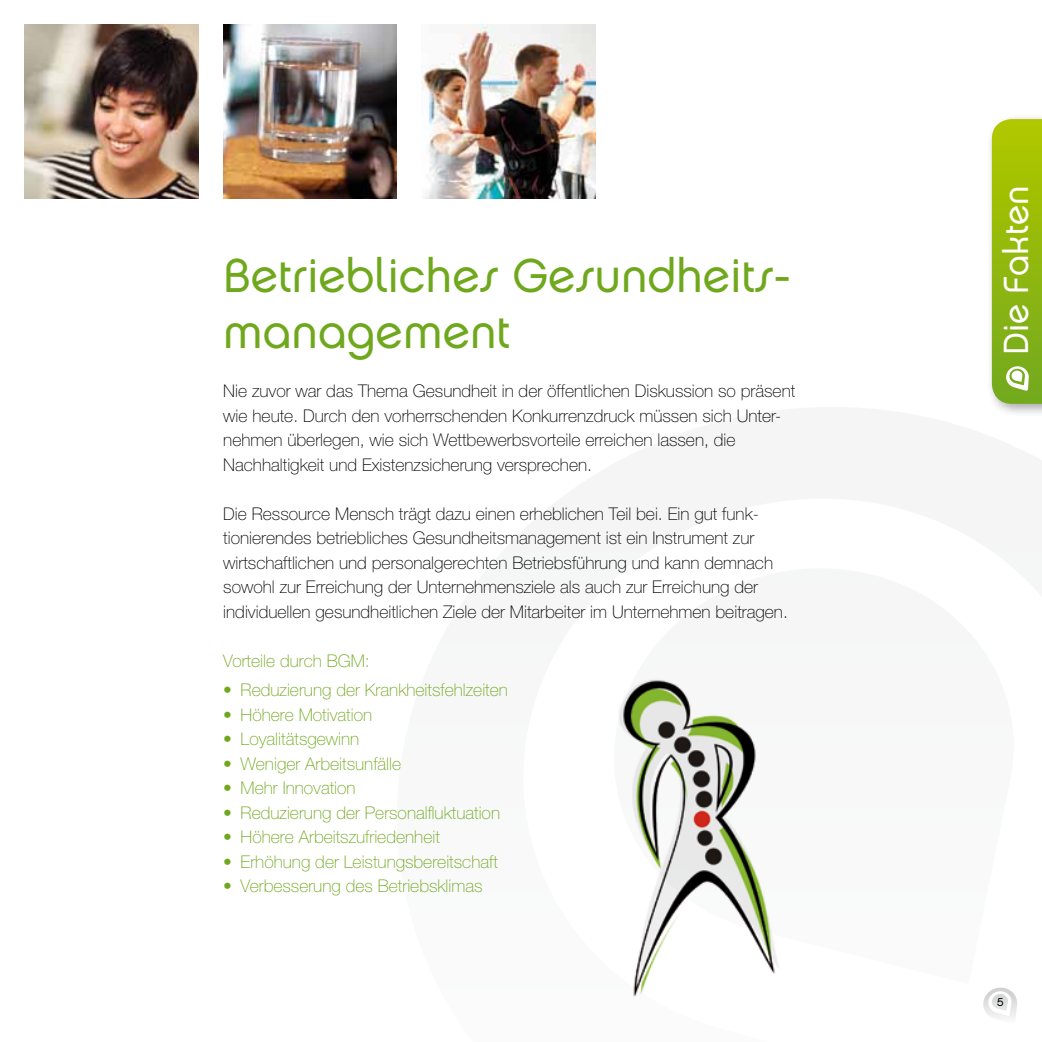
<style>
.page{position:relative;width:1042px;height:1042px;background:#fff}
.page>*{position:absolute;margin:0;border:0;box-sizing:border-box;transform-origin:0 0}
.t1{font:47.25px/56px "Chalet London Nineteen Seventy";color:#70a81d}
.t2{font:34.82px "Chalet London Nineteen Seventy";color:#fff}
.t3{font:100 17.5px/24.5px "Helvetica Neue LT Std";color:#000}
.t4{font:100 17.5px "Helvetica Neue LT Std";color:#70a81d}
.t5{font:11.38px "Chalet London Nineteen Seventy";color:#000}
</style>
<div class="page">
<img style="left:25px;top:25px;width:173px;height:173px">
<img style="left:223px;top:25px;width:174px;height:173px">
<img style="left:422px;top:25px;width:173px;height:173px">
<img style="left:619px;top:678px;width:159px;height:319px">
<div style="left:986px;top:113px;width:56px;height:304px;background:#000;opacity:.35"></div>
<svg style="left:992px;top:119px;width:50px;height:285px;background:#95ba14"></svg>
<svg style="left:983px;top:987px;width:34px;height:31px"></svg>
<h1 class="t1" style="left:223px;top:247px;width:569px">Betriebliches Gesundheits&shy;management</h1>
<p class="t3" style="left:223px;top:379px;width:573px">Nie zuvor war das Thema Gesundheit in der öffentlichen Diskussion so präsent wie heute. Durch den vorherrschenden Konkurrenzdruck müssen sich Unter&shy;nehmen überlegen, wie sich Wettbewerbsvorteile erreichen lassen, die Nachhaltigkeit und Existenzsicherung versprechen.</p>
<p class="t3" style="left:223px;top:501px;width:566px">Die Ressource Mensch trägt dazu einen erheblichen Teil bei. Ein gut funk&shy;tionierendes betriebliches Gesundheitsmanagement ist ein Instrument zur wirtschaftlichen und personalgerechten Betriebsführung und kann demnach sowohl zur Erreichung der Unternehmensziele als auch zur Erreichung der individuellen gesundheitlichen Ziele der Mitarbeiter im Unternehmen beitragen.</p>
<p class="t4" style="left:223px;top:650px;width:148px">Vorteile durch BGM:</p>
<p class="t4" style="left:223px;top:680px;width:286px">• Reduzierung der Krankheitsfehlzeiten</p>
<p class="t4" style="left:223px;top:704px;width:150px">• Höhere Motivation</p>
<p class="t4" style="left:223px;top:729px;width:138px">• Loyalitätsgewinn</p>
<p class="t4" style="left:223px;top:753px;width:179px">• Weniger Arbeitsunfälle</p>
<p class="t4" style="left:223px;top:778px;width:134px">• Mehr Innovation</p>
<p class="t4" style="left:223px;top:802px;width:278px">• Reduzierung der Personalfluktuation</p>
<p class="t4" style="left:223px;top:827px;width:218px">• Höhere Arbeitszufriedenheit</p>
<p class="t4" style="left:223px;top:851px;width:276px">• Erhöhung der Leistungsbereitschaft</p>
<p class="t4" style="left:223px;top:876px;width:261px">• Verbesserung des Betriebsklimas</p>
<h2 class="t2" style="left:995px;top:355px;width:171px;rotate:-90deg">Die Fakten</h2>
<p class="t5" style="left:997px;top:995px;width:8px">5</p>
</div>
